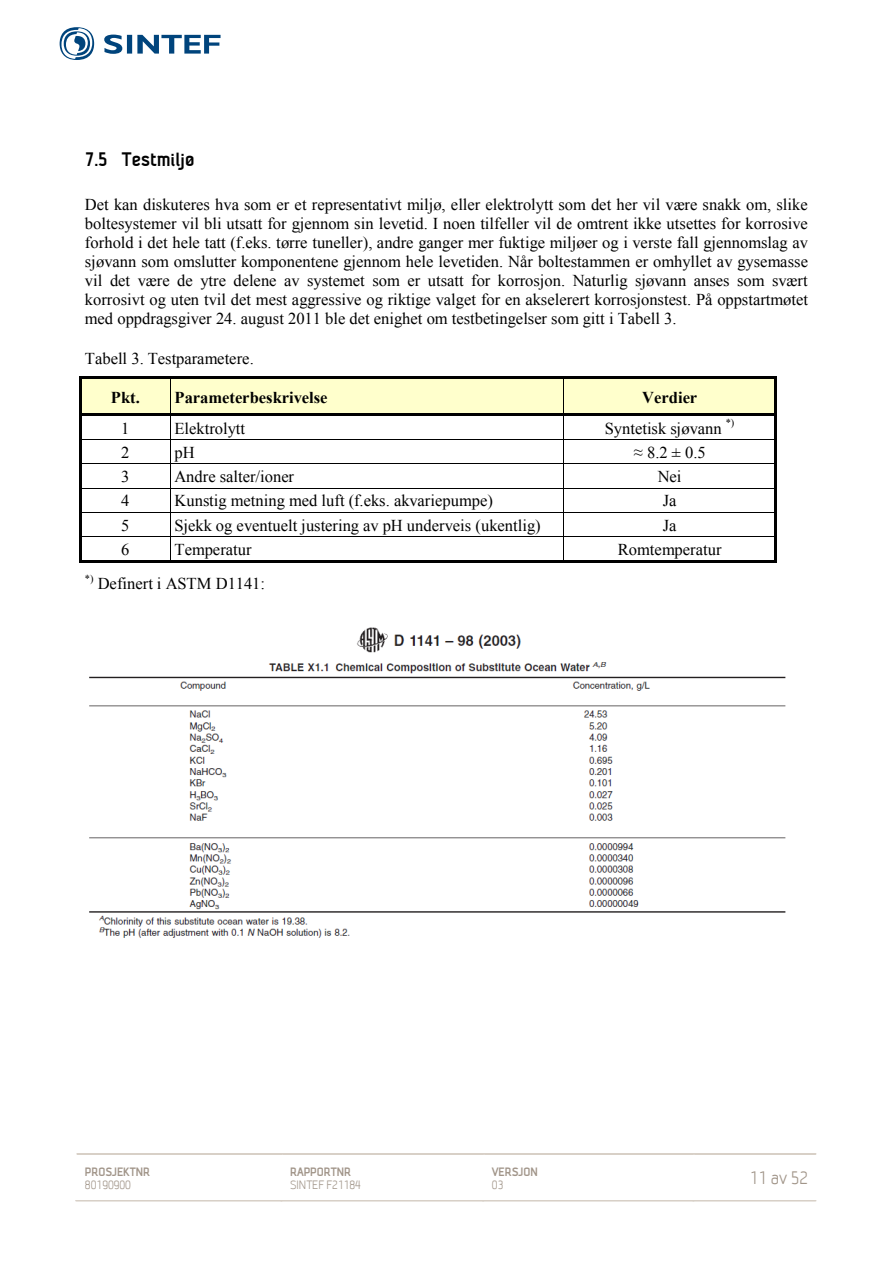
<style>
.page{position:relative;width:893px;height:1263px;background:#fff}
.page>*{position:absolute;margin:0;border:0;box-sizing:border-box;transform-origin:0 0}
.t1{font:700 19.5px "SINTEF";color:#000}
.t2{font:18px "SINTEF";color:#a19589}
.t3{font:16.5px/19px "Times New Roman";color:#000;text-align:justify}
.t4{font:700 16.5px "Times New Roman";color:#000}
.t5{font:700 12px "SINTEF";color:#a19589}
.t6{font:12px "SINTEF";color:#a19589}
.t7{font:10.5px "Times New Roman";color:#000}
</style>
<div class="page">
<svg style="left:77px;top:1153px;width:739px;height:1px"></svg>
<svg style="left:76px;top:1200px;width:740px;height:1px"></svg>
<svg style="left:60px;top:27px;width:161px;height:33px"></svg>
<div style="left:82px;top:379px;width:88px;height:7px;background:#ffc"></div>
<hr style="left:82px;top:386px;width:3px;height:21px;background:#ffc">
<hr style="left:166px;top:386px;width:4px;height:21px;background:#ffc">
<div style="left:82px;top:407px;width:88px;height:7px;background:#ffc"></div>
<div style="left:85px;top:386px;width:81px;height:21px;background:#ffc"></div>
<div style="left:170px;top:379px;width:393px;height:7px;background:#ffc"></div>
<hr style="left:170px;top:386px;width:4px;height:21px;background:#ffc">
<hr style="left:559px;top:386px;width:4px;height:21px;background:#ffc">
<div style="left:170px;top:407px;width:393px;height:7px;background:#ffc"></div>
<div style="left:174px;top:386px;width:385px;height:21px;background:#ffc"></div>
<div style="left:564px;top:379px;width:211px;height:7px;background:#ffc"></div>
<hr style="left:564px;top:386px;width:4px;height:21px;background:#ffc">
<hr style="left:772px;top:386px;width:3px;height:21px;background:#ffc">
<div style="left:564px;top:407px;width:211px;height:7px;background:#ffc"></div>
<div style="left:568px;top:386px;width:204px;height:21px;background:#ffc"></div>
<hr style="left:82px;top:377px;width:88px;height:2px;background:#000">
<hr style="left:172px;top:377px;width:391px;height:2px;background:#000">
<hr style="left:565px;top:377px;width:210px;height:2px;background:#000">
<hr style="left:80px;top:379px;width:2px;height:35px;background:#000">
<hr style="left:170px;top:379px;width:1px;height:35px;background:#000">
<hr style="left:563px;top:379px;width:1px;height:35px;background:#000">
<hr style="left:775px;top:379px;width:2px;height:35px;background:#000">
<hr style="left:82px;top:414px;width:88px;height:2px;background:#000">
<hr style="left:172px;top:414px;width:391px;height:2px;background:#000">
<hr style="left:565px;top:414px;width:210px;height:2px;background:#000">
<hr style="left:80px;top:416px;width:2px;height:23px;background:#000">
<hr style="left:775px;top:416px;width:2px;height:23px;background:#000">
<hr style="left:82px;top:439px;width:88px;height:1px;background:#000">
<hr style="left:170px;top:439px;width:393px;height:1px;background:#000">
<hr style="left:564px;top:439px;width:211px;height:1px;background:#000">
<hr style="left:80px;top:440px;width:2px;height:24px;background:#000">
<hr style="left:775px;top:440px;width:2px;height:24px;background:#000">
<hr style="left:82px;top:464px;width:88px;height:1px;background:#000">
<hr style="left:170px;top:464px;width:393px;height:1px;background:#000">
<hr style="left:564px;top:464px;width:211px;height:1px;background:#000">
<hr style="left:80px;top:464px;width:2px;height:24px;background:#000">
<hr style="left:775px;top:464px;width:2px;height:24px;background:#000">
<hr style="left:82px;top:488px;width:88px;height:1px;background:#000">
<hr style="left:170px;top:488px;width:393px;height:1px;background:#000">
<hr style="left:564px;top:488px;width:211px;height:1px;background:#000">
<hr style="left:80px;top:488px;width:2px;height:24px;background:#000">
<hr style="left:775px;top:488px;width:2px;height:24px;background:#000">
<hr style="left:82px;top:512px;width:88px;height:1px;background:#000">
<hr style="left:170px;top:512px;width:393px;height:1px;background:#000">
<hr style="left:564px;top:512px;width:211px;height:1px;background:#000">
<hr style="left:80px;top:513px;width:2px;height:23px;background:#000">
<hr style="left:775px;top:513px;width:2px;height:23px;background:#000">
<hr style="left:82px;top:536px;width:88px;height:1px;background:#000">
<hr style="left:170px;top:536px;width:393px;height:1px;background:#000">
<hr style="left:564px;top:536px;width:211px;height:1px;background:#000">
<hr style="left:80px;top:537px;width:2px;height:23px;background:#000">
<hr style="left:82px;top:560px;width:88px;height:2px;background:#000">
<svg style="left:170px;top:414px;width:2px;height:148px"></svg>
<hr style="left:172px;top:560px;width:391px;height:2px;background:#000">
<svg style="left:563px;top:414px;width:2px;height:148px"></svg>
<hr style="left:565px;top:560px;width:210px;height:2px;background:#000">
<hr style="left:775px;top:537px;width:2px;height:23px;background:#000">
<img style="left:89px;top:627px;width:697px;height:311px">
<p class="t1" style="left:85px;top:149px;width:111px">7.5 Testmiljø</p>
<p class="t3" style="left:85px;top:195px;width:725px">Det kan diskuteres hva som er et representativt miljø, eller elektrolytt som det her vil være snakk om, slike boltesystemer vil bli utsatt for gjennom sin levetid. I noen tilfeller vil de omtrent ikke utsettes for korrosive forhold i det hele tatt (f.eks. tørre tuneller), andre ganger mer fuktige miljøer og i verste fall gjennomslag av sjøvann som omslutter komponentene gjennom hele levetiden. Når boltestammen er omhyllet av gysemasse vil det være de ytre delene av systemet som er utsatt for korrosjon. Naturlig sjøvann anses som svært korrosivt og uten tvil det mest aggressive og riktige valget for en akselerert korrosjonstest. På oppstartmøtet med oppdragsgiver 24. august 2011 ble det enighet om testbetingelser som gitt i Tabell 3.</p>
<p class="t3" style="left:85px;top:348px;width:170px">Tabell 3. Testparametere.</p>
<p class="t4" style="left:111px;top:386px;width:30px">Pkt.</p>
<p class="t4" style="left:174px;top:386px;width:155px">Parameterbeskrivelse</p>
<p class="t4" style="left:642px;top:386px;width:57px">Verdier</p>
<p class="t3" style="left:121px;top:419px;width:10px">1</p>
<p class="t3" style="left:174px;top:419px;width:72px">Elektrolytt</p>
<p class="t3" style="left:605px;top:419px;width:118px">Syntetisk sjøvann</p>
<p class="t7" style="left:726px;top:416px;width:10px">*)</p>
<p class="t3" style="left:121px;top:443px;width:10px">2</p>
<p class="t3" style="left:174px;top:443px;width:22px">pH</p>
<p class="t3" style="left:634px;top:443px;width:73px">≈ 8.2 ± 0.5</p>
<p class="t3" style="left:121px;top:467px;width:10px">3</p>
<p class="t3" style="left:174px;top:467px;width:121px">Andre salter/ioner</p>
<p class="t3" style="left:658px;top:467px;width:25px">Nei</p>
<p class="t3" style="left:121px;top:491px;width:10px">4</p>
<p class="t3" style="left:174px;top:491px;width:320px">Kunstig metning med luft (f.eks. akvariepumpe)</p>
<p class="t3" style="left:663px;top:491px;width:15px">Ja</p>
<p class="t3" style="left:121px;top:515px;width:10px">5</p>
<p class="t3" style="left:174px;top:515px;width:368px">Sjekk og eventuelt justering av pH underveis (ukentlig)</p>
<p class="t3" style="left:663px;top:515px;width:15px">Ja</p>
<p class="t3" style="left:121px;top:539px;width:10px">6</p>
<p class="t3" style="left:174px;top:539px;width:79px">Temperatur</p>
<p class="t3" style="left:618px;top:539px;width:105px">Romtemperatur</p>
<p class="t7" style="left:85px;top:571px;width:10px">*)</p>
<p class="t3" style="left:98px;top:574px;width:169px">Definert i ASTM D1141:</p>
<p class="t5" style="left:85px;top:1164px;width:67px">PROSJEKTNR</p>
<p class="t6" style="left:85px;top:1178px;width:48px">80190900</p>
<p class="t5" style="left:290px;top:1164px;width:62px">RAPPORTNR</p>
<p class="t6" style="left:290px;top:1178px;width:72px">SINTEF F21184</p>
<p class="t5" style="left:492px;top:1164px;width:48px">VERSJON</p>
<p class="t6" style="left:492px;top:1178px;width:13px">03</p>
<p class="t2" style="left:750px;top:1168px;width:60px">11 av 52</p>
</div>
